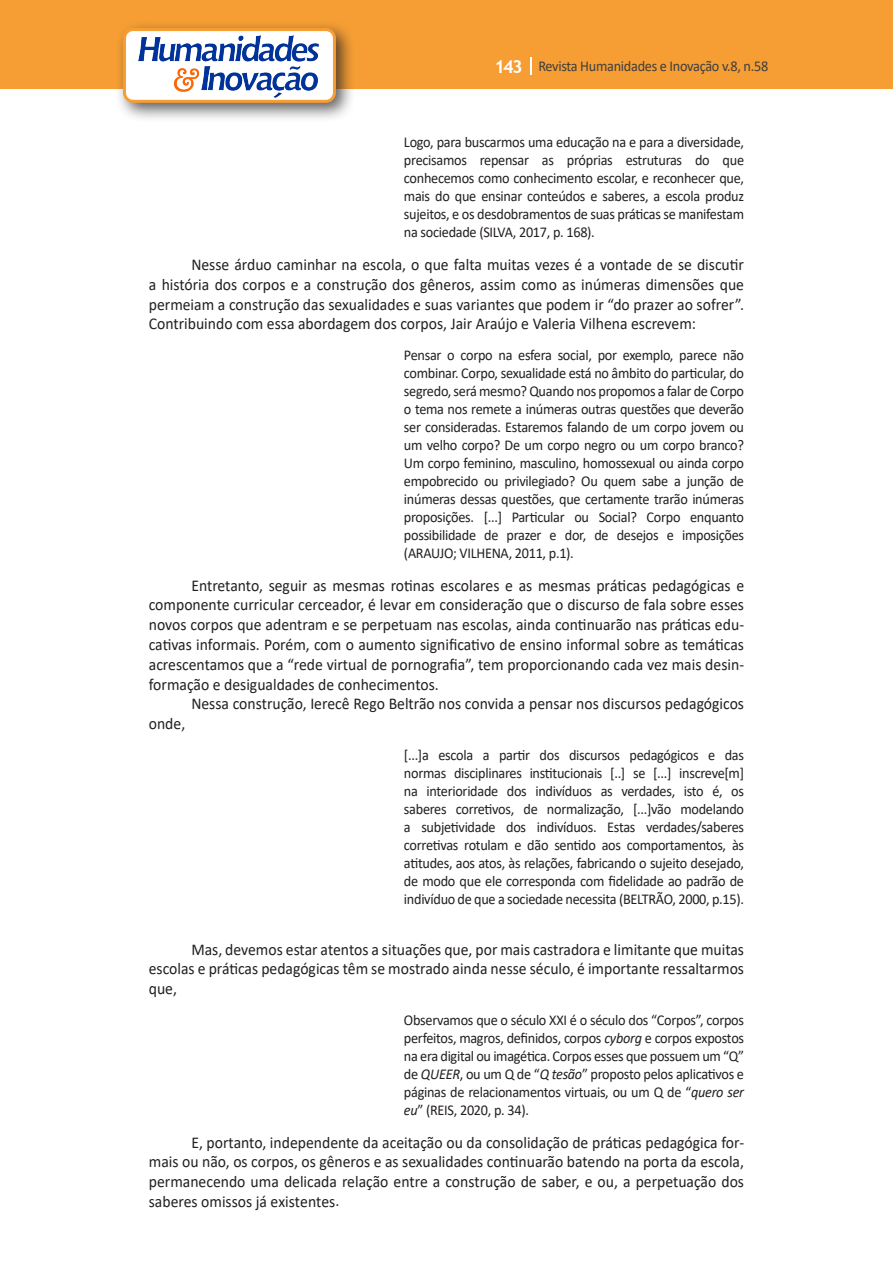
<style>
.page{position:relative;width:893px;height:1263px;background:#fff}
.page>*{position:absolute;margin:0;border:0;box-sizing:border-box;transform-origin:0 0}
.Texto{font:16.5px/19.8px "Calibri";color:#231f20;text-align:justify;scale:.95 1}
.citacao{font:15px/18px "Calibri";letter-spacing:-.02em;color:#231f20;text-align:justify;scale:.95 1}
.t1{font:15px "Calibri";letter-spacing:-.02em;color:#3e3e3f;scale:.95 1}
.s1{font-family:"Trebuchet MS";font-weight:700;font-size:18px;color:#fff}
.s2{font-style:italic}
</style>
<div class="page">
<div style="left:0;top:0;width:893px;height:88px;background:#f69e34"></div>
<svg style="left:530px;top:57px;width:2px;height:18px"></svg>
<div style="left:115px;top:20px;width:241px;height:103px;background:#231f20;opacity:.75"></div>
<div style="left:125px;top:30px;width:209px;height:71px;background:#fff;border-radius:9px"></div>
<img style="left:138px;top:35px;width:181px;height:62px">
<div style="left:123px;top:28px;width:213px;height:75px;border:3px solid #f69e34;border-radius:9px"></div>
<p class="t1" style="left:495px;top:56px;width:290px"><span class="s1">143</span> Revista Humanidades e Inovação v.8, n.58</p>
<p class="citacao" style="left:404px;top:133px;width:360px">Logo, para buscarmos uma educação na e para a diversidade, precisamos repensar as próprias estruturas do que conhecemos como conhecimento escolar, e reconhecer que, mais do que ensinar conteúdos e saberes, a escola produz sujeitos, e os desdobramentos de suas práticas se manifestam na sociedade (SILVA, 2017, p. 168).</p>
<p class="Texto" style="left:149px;top:254px;width:628px;text-indent:43px">Nesse árduo caminhar na escola, o que falta muitas vezes é a vontade de se discutir a história dos corpos e a construção dos gêneros, assim como as inúmeras dimensões que permeiam a construção das sexualidades e suas variantes que podem ir “do prazer ao sofrer”.<br>Contribuindo com essa abordagem dos corpos, Jair Araújo e Valeria Vilhena escrevem:</p>
<p class="citacao" style="left:404px;top:346px;width:360px">Pensar o corpo na esfera social, por exemplo, parece não combinar. Corpo, sexualidade está no âmbito do particular, do segredo, será mesmo? Quando nos propomos a falar de Corpo o tema nos remete a inúmeras outras questões que deverão ser consideradas. Estaremos falando de um corpo jovem ou um velho corpo? De um corpo negro ou um corpo branco?<br>Um corpo feminino, masculino, homossexual ou ainda corpo empobrecido ou privilegiado? Ou quem sabe a junção de inúmeras dessas questões, que certamente trarão inúmeras proposições. [...] Particular ou Social? Corpo enquanto possibilidade de prazer e dor, de desejos e imposições (ARAUJO; VILHENA, 2011, p.1).</p>
<p class="Texto" style="left:149px;top:575px;width:628px;text-indent:43px">Entretanto, seguir as mesmas rotinas escolares e as mesmas práticas pedagógicas e componente curricular cerceador, é levar em consideração que o discurso de fala sobre esses novos corpos que adentram e se perpetuam nas escolas, ainda continuarão nas práticas edu&shy;cativas informais. Porém, com o aumento significativo de ensino informal sobre as temáticas acrescentamos que a “rede virtual de pornografia”, tem proporcionando cada vez mais desin&shy;formação e desigualdades de conhecimentos.</p>
<p class="Texto" style="left:191px;top:694px;width:583px">Nessa construção, Ierecê Rego Beltrão nos convida a pensar nos discursos pedagógicos</p>
<p class="Texto" style="left:149px;top:713px;width:40px">onde,</p>
<p class="citacao" style="left:404px;top:746px;width:360px">[...]a escola a partir dos discursos pedagógicos e das normas disciplinares institucionais [..] se [...] inscreve[m] na interioridade dos indivíduos as verdades, isto é, os saberes corretivos, de normalização, [...]vão modelando a subjetividade dos indivíduos. Estas verdades/saberes corretivas rotulam e dão sentido aos comportamentos, às atitudes, aos atos, às relações, fabricando o sujeito desejado, de modo que ele corresponda com fidelidade ao padrão de indivíduo de que a sociedade necessita (BELTRÃO, 2000, p.15).</p>
<p class="Texto" style="left:149px;top:939px;width:628px;text-indent:43px">Mas, devemos estar atentos a situações que, por mais castradora e limitante que muitas escolas e práticas pedagógicas têm se mostrado ainda nesse século, é importante ressaltarmos que,</p>
<p class="citacao" style="left:404px;top:1010px;width:360px">Observamos que o século XXI é o século dos “Corpos”, corpos perfeitos, magros, definidos, corpos <span class="s2">cyborg</span> e corpos expostos na era digital ou imagética. Corpos esses que possuem um “Q” de <span class="s2">QUEER</span>, ou um Q de “<span class="s2">Q tesão</span>” proposto pelos aplicativos e páginas de relacionamentos virtuais, ou um Q de “<span class="s2">quero ser eu</span>” (REIS, 2020, p. 34).</p>
<p class="Texto" style="left:149px;top:1132px;width:628px;text-indent:43px">E, portanto, independente da aceitação ou da consolidação de práticas pedagógica for&shy;mais ou não, os corpos, os gêneros e as sexualidades continuarão batendo na porta da escola, permanecendo uma delicada relação entre a construção de saber, e ou, a perpetuação dos saberes omissos já existentes.</p>
</div>
